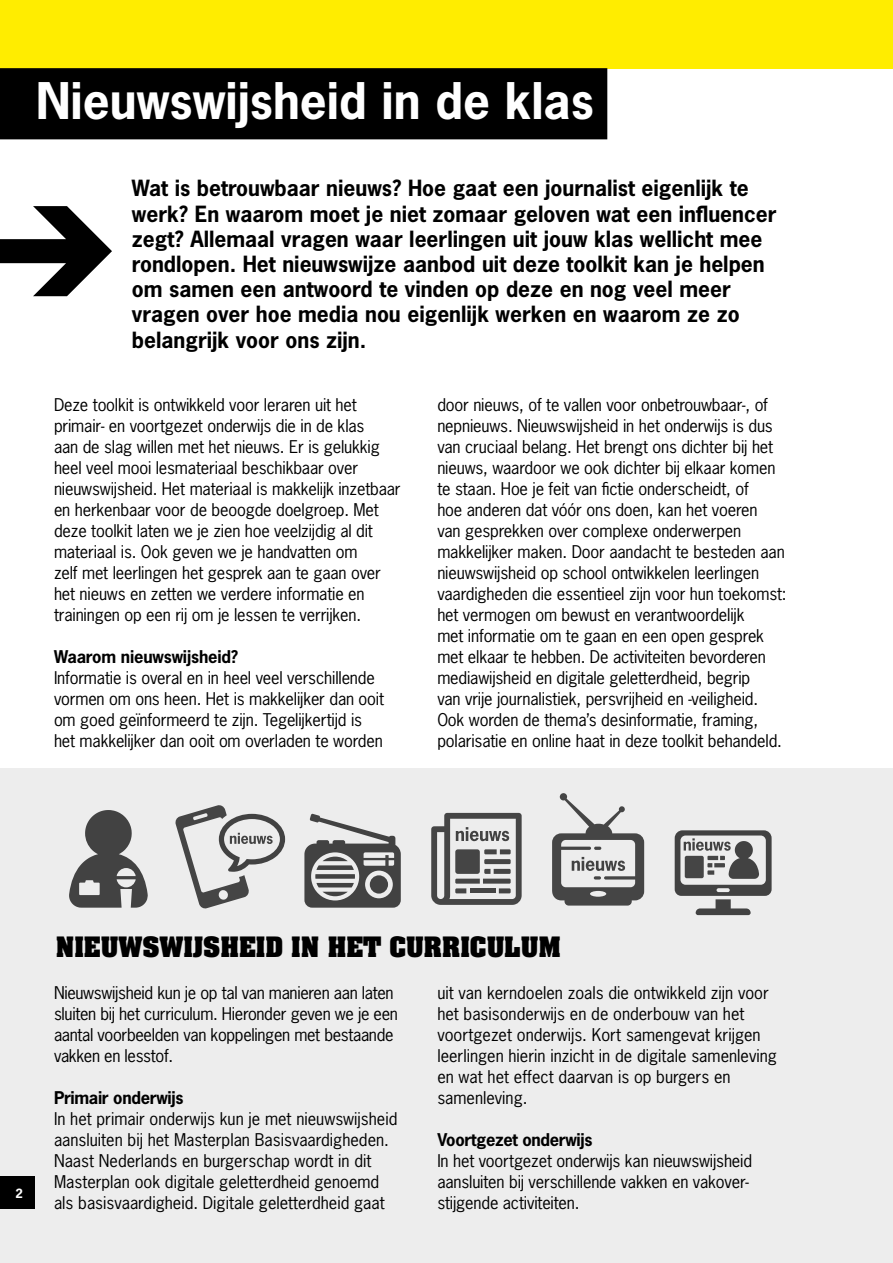
<style>
.page{position:relative;width:893px;height:1263px;background:#fff}
.page>*{position:absolute;margin:0;border:0;box-sizing:border-box;transform-origin:0 0}
.t1{font:700 47.4px "News Gothic Std";color:#fff}
.t2{font:700 24px "Aachen Std";color:#000}
.t3{font:700 21px/25.2px "News Gothic Std";color:#000}
.t4{font:16.5px/21px "News Gothic Std";letter-spacing:-.01em;color:#000}
.t5{font:700 16.5px "News Gothic Std";letter-spacing:-.02em;color:#000}
.t6{font:700 12px "News Gothic Std";color:#fff}
</style>
<div class="page">
<hr style="left:892px;top:0;width:1px;height:768px;background:#ededed">
<div style="left:0;top:768px;width:893px;height:495px;background:#ededed"></div>
<svg style="left:0;top:206px;width:112px;height:90px"></svg>
<div style="left:0;top:0;width:893px;height:68px;background:#ffed00"></div>
<div style="left:0;top:68px;width:607px;height:71px;background:#000"></div>
<svg style="left:69px;top:810px;width:79px;height:98px"></svg>
<svg style="left:304px;top:814px;width:97px;height:94px"></svg>
<div style="left:370px;top:875px;width:18px;height:18px;background:#424242;border-radius:50%"></div>
<svg style="left:175px;top:805px;width:110px;height:104px"></svg>
<svg style="left:431px;top:813px;width:91px;height:92px"></svg>
<svg style="left:552px;top:793px;width:92px;height:112px"></svg>
<svg style="left:675px;top:830px;width:97px;height:85px"></svg>
<div style="left:0;top:1177px;width:35px;height:32px;background:#000"></div>
<h1 class="t1" style="left:36px;top:70px;width:559px">Nieuwswijsheid in de klas</h1>
<p class="t3" style="left:132px;top:175px;width:646px">Wat is betrouwbaar nieuws? Hoe gaat een journalist eigenlijk te werk? En waarom moet je niet zomaar geloven wat een influencer zegt? Allemaal vragen waar leerlingen uit jouw klas wellicht mee rondlopen. Het nieuwswijze aanbod uit deze toolkit kan je helpen om samen een antwoord te vinden op deze en nog veel meer vragen over hoe media nou eigenlijk werken en waarom ze zo belangrijk voor ons zijn.</p>
<p class="t4" style="left:54px;top:394px;width:348px">Deze toolkit is ontwikkeld voor leraren uit het primair- en voortgezet onderwijs die in de klas<br>aan de slag willen met het nieuws. Er is gelukkig heel veel mooi lesmateriaal beschikbaar over nieuwswijsheid. Het materiaal is makkelijk inzetbaar en herkenbaar voor de beoogde doelgroep. Met deze toolkit laten we je zien hoe veelzijdig al dit materiaal is. Ook geven we je handvatten om<br>zelf met leerlingen het gesprek aan te gaan over het nieuws en zetten we verdere informatie en trainingen op een rij om je lessen te verrijken.</p>
<p class="t5" style="left:54px;top:646px;width:186px">Waarom nieuwswijsheid?</p>
<p class="t4" style="left:54px;top:667px;width:332px">Informatie is overal en in heel veel verschillende vormen om ons heen. Het is makkelijker dan ooit om goed geïnformeerd te zijn. Tegelijkertijd is het makkelijker dan ooit om overladen te worden</p>
<p class="t4" style="left:437px;top:394px;width:351px">door nieuws, of te vallen voor onbetrouwbaar-, of nepnieuws. Nieuwswijsheid in het onderwijs is dus van cruciaal belang. Het brengt ons dichter bij het nieuws, waardoor we ook dichter bij elkaar komen te staan. Hoe je feit van fictie onderscheidt, of<br>hoe anderen dat vóór ons doen, kan het voeren<br>van gesprekken over complexe onderwerpen makkelijker maken. Door aandacht te besteden aan nieuwswijsheid op school ontwikkelen leerlingen vaardigheden die essentieel zijn voor hun toekomst: het vermogen om bewust en verantwoordelijk<br>met informatie om te gaan en een open gesprek met elkaar te hebben. De activiteiten bevorderen mediawijsheid en digitale geletterdheid, begrip<br>van vrije journalistiek, persvrijheid en -veiligheid.<br>Ook worden de thema’s desinformatie, framing, polarisatie en online haat in deze toolkit behandeld.</p>
<p class="t6" style="left:15px;top:1185px;width:9px">2</p>
<h2 class="t2" style="left:56px;top:930px;width:507px">NIEUWSWIJSHEID IN HET CURRICULUM</h2>
<p class="t4" style="left:54px;top:982px;width:345px">Nieuwswijsheid kun je op tal van manieren aan laten sluiten bij het curriculum. Hieronder geven we je een aantal voorbeelden van koppelingen met bestaande vakken en lesstof.</p>
<p class="t5" style="left:54px;top:1087px;width:131px">Primair onderwijs</p>
<p class="t4" style="left:54px;top:1108px;width:345px">In het primair onderwijs kun je met nieuwswijsheid aansluiten bij het Masterplan Basisvaardigheden.<br>Naast Nederlands en burgerschap wordt in dit Masterplan ook digitale geletterdheid genoemd als basisvaardigheid. Digitale geletterdheid gaat</p>
<p class="t4" style="left:437px;top:982px;width:341px">uit van kerndoelen zoals die ontwikkeld zijn voor het basisonderwijs en de onderbouw van het voortgezet onderwijs. Kort samengevat krijgen leerlingen hierin inzicht in de digitale samenleving en wat het effect daarvan is op burgers en samenleving.</p>
<p class="t5" style="left:437px;top:1129px;width:157px">Voortgezet onderwijs</p>
<p class="t4" style="left:437px;top:1150px;width:316px">In het voortgezet onderwijs kan nieuwswijsheid aansluiten bij verschillende vakken en vakover&shy;stijgende activiteiten.</p>
</div>
